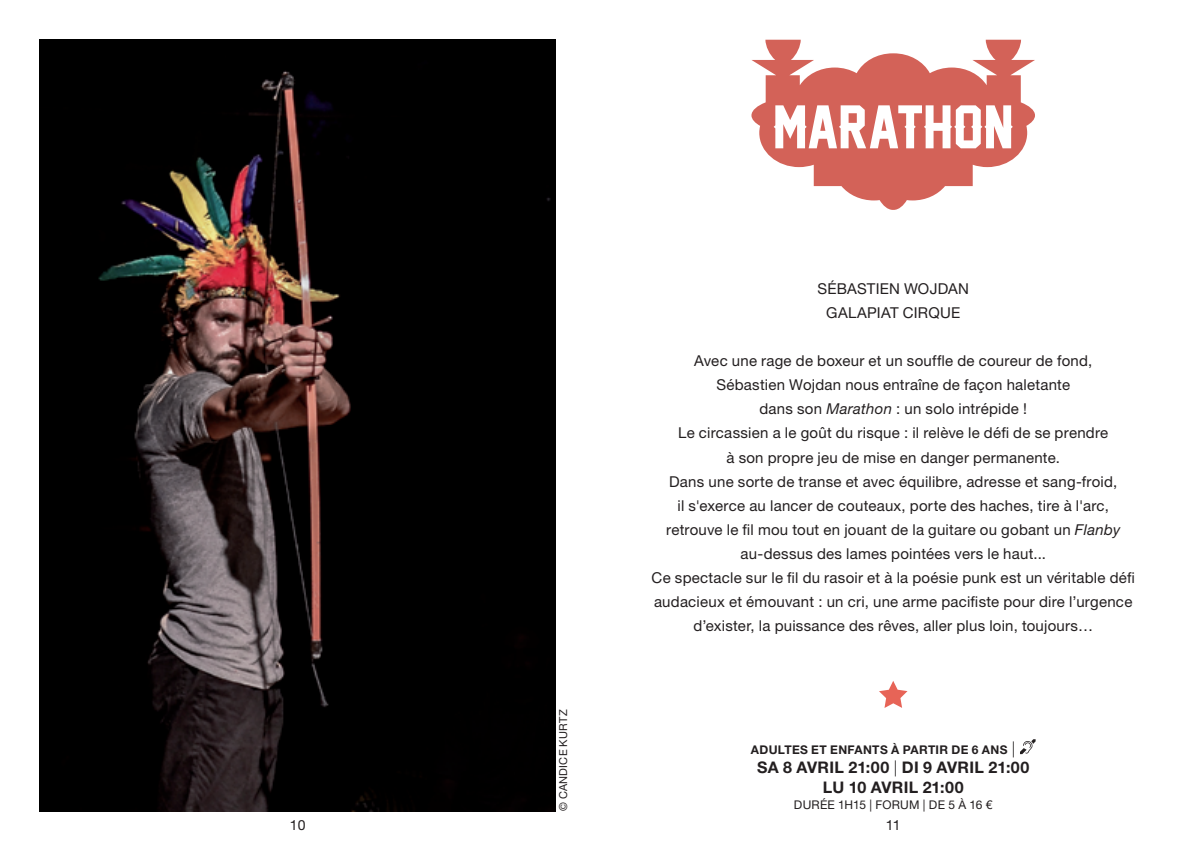
<style>
.page{position:relative;width:1191px;height:851px;background:#fff}
.page>*{position:absolute;margin:0;border:0;box-sizing:border-box;transform-origin:0 0}
.t1{font:56px "Legend M54";letter-spacing:-.005em;color:#fff}
.t2{font:700 16px/19.2px "Helvetica Neue LT Std";letter-spacing:.02em;color:#231f20;text-align:center}
.t3{font:15px/24px "Helvetica Neue LT Std";letter-spacing:.015em;color:#231f20;text-align:center}
.t4{font:14px "Helvetica Neue LT Std";color:#231f20}
.t5{font:700 12px "Helvetica Neue LT Std";letter-spacing:.03em;color:#231f20}
.t6{font:12px "Helvetica Neue LT Std";letter-spacing:.02em;color:#231f20}
.t7{font:11px "Helvetica Neue LT Std";letter-spacing:.02em;color:#231f20}
.s1{font-style:italic}
.s2{font-weight:300;font-size:16px}
.s3{font-weight:300}
</style>
<div class="page">
<img style="left:40px;top:40px;width:516px;height:771px">
<svg style="left:751px;top:40px;width:284px;height:170px;fill:#d36258"></svg>
<svg style="left:879px;top:681px;width:28px;height:26px"></svg>
<svg style="left:1020px;top:739px;width:15px;height:15px"></svg>
<h1 class="t1" style="left:773px;top:96px;width:241px">MARATHON</h1>
<p class="t7" style="left:556px;top:811px;width:103px;rotate:-90deg">© CANDICE KURTZ</p>
<p class="t3" style="left:817px;top:277px;width:153px">SÉBASTIEN WOJDAN<br>GALAPIAT CIRQUE</p>
<p class="t3" style="left:651px;top:349px;width:485px">Avec une rage de boxeur et un souffle de coureur de fond,<br>Sébastien Wojdan nous entraîne de façon haletante<br>dans son <span class="s1">Marathon</span> : un solo intrépide !<br>Le circassien a le goût du risque : il relève le défi de se prendre<br>à son propre jeu de mise en danger permanente.<br>Dans une sorte de transe et avec équilibre, adresse et sang-froid,<br>il s'exerce au lancer de couteaux, porte des haches, tire à l'arc, retrouve le fil mou tout en jouant de la guitare ou gobant un <span class="s1">Flanby </span>au-dessus des lames pointées vers le haut...<br>Ce spectacle sur le fil du rasoir et à la poésie punk est un véritable défi audacieux et émouvant : un cri, une arme pacifiste pour dire l’urgence d’exister, la puissance des rêves, aller plus loin, toujours…</p>
<p class="t5" style="left:751px;top:742px;width:266px">ADULTES ET ENFANTS À PARTIR DE 6 ANS <span class="s2">|</span></p>
<p class="t2" style="left:757px;top:757px;width:274px">SA 8 AVRIL 21:00 <span class="s3">|</span> DI 9 AVRIL 21:00<br>LU 10 AVRIL 21:00</p>
<p class="t6" style="left:794px;top:797px;width:200px">DURÉE 1H15 | FORUM | DE 5 À 16 €</p>
<p class="t4" style="left:290px;top:817px;width:17px">10</p>
<p class="t4" style="left:885px;top:817px;width:16px">11</p>
</div>
